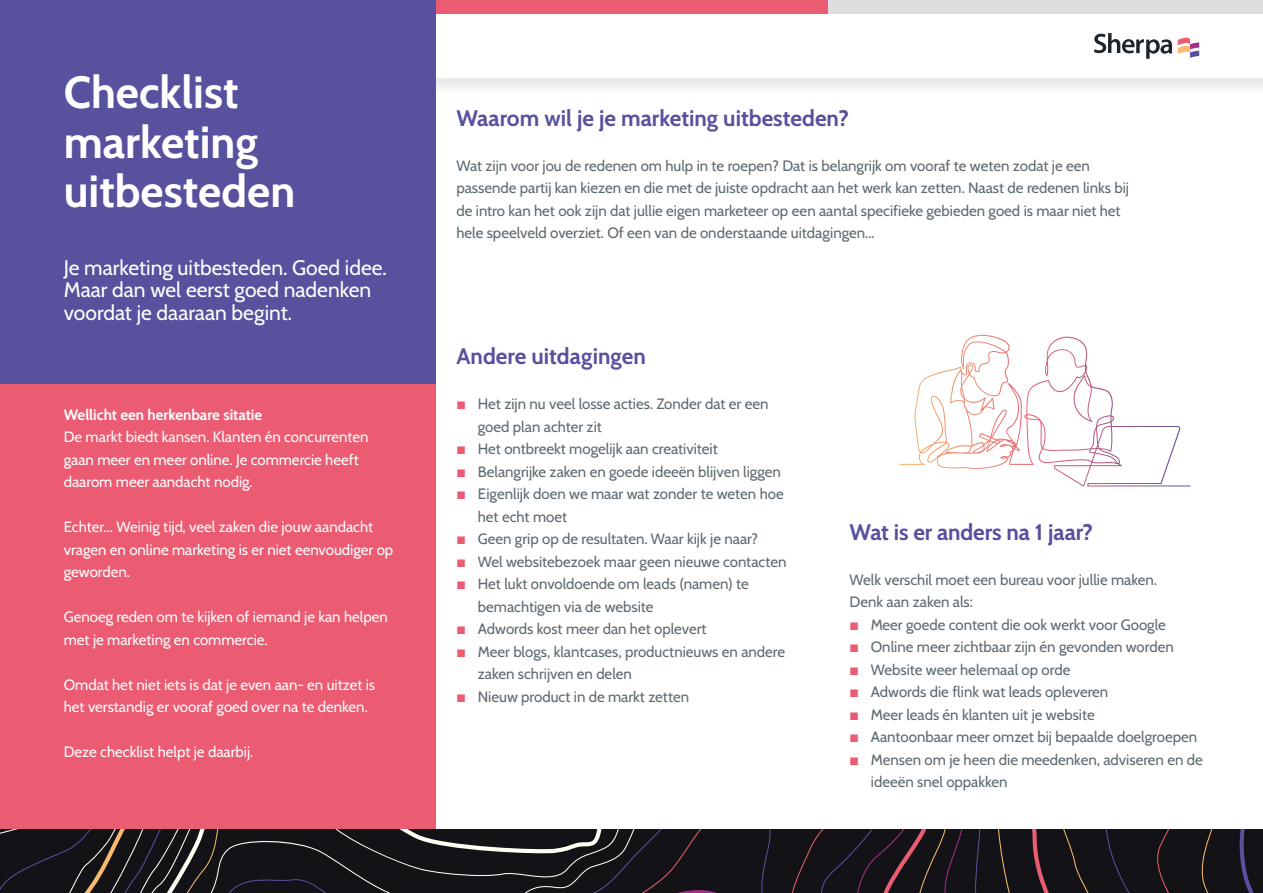
<style>
.page{position:relative;width:1263px;height:893px;background:#fff}
.page>*{position:absolute;margin:0;border:0;box-sizing:border-box;transform-origin:0 0}
.t1{font:700 45px "Cabin";color:#fff}
.t2{font:700 22.5px "Cabin";color:#57519e}
.t3{font:21px/22.5px "Cabin";color:#fff}
.t4{font:15px/22.5px "Cabin";color:#5d6970}
.t5{font:15px/22.5px "Cabin";color:#fff}
.t6{font:700 15px "Cabin";color:#fff}
.s1{font-family:"Apex New";color:#eb5b71}
</style>
<div class="page">
<div style="left:0;top:384px;width:436px;height:509px;background:#eb5b71"></div>
<div style="left:827px;top:0;width:436px;height:14px;background:#dcdddf"></div>
<div style="left:436px;top:0;width:391px;height:14px;background:#e95c71"></div>
<div style="left:0;top:15px;width:1263px;height:80px;background:#231f20;opacity:.1"></div>
<div style="left:0;top:14px;width:1263px;height:64px;background:#fff"></div>
<svg style="left:1178px;top:38px;width:21px;height:20px"></svg>
<svg style="left:1094px;top:33px;width:78px;height:26px"></svg>
<div style="left:0;top:0;width:436px;height:384px;background:#57519e"></div>
<svg style="left:0;top:829px;width:1263px;height:64px;background:#1d1b20"></svg>
<svg style="left:899px;top:362px;width:192px;height:125px"></svg>
<p class="t1" style="left:64px;top:57px;width:176px">Checklist</p>
<p class="t1" style="left:64px;top:107px;width:196px">marketing</p>
<p class="t1" style="left:64px;top:156px;width:233px">uitbesteden</p>
<p class="t3" style="left:64px;top:255px;width:325px">Je marketing uitbesteden. Goed idee.<br>Maar dan wel eerst goed nadenken voordat je daaraan begint.</p>
<p class="t6" style="left:64px;top:403px;width:200px">Wellicht een herkenbare sitatie</p>
<p class="t5" style="left:64px;top:425px;width:306px">De markt biedt kansen. Klanten én concurrenten gaan meer en meer online. Je commercie heeft daarom meer aandacht nodig.</p>
<p class="t5" style="left:64px;top:515px;width:331px">Echter... Weinig tijd, veel zaken die jouw aandacht vragen en online marketing is er niet eenvoudiger op geworden.</p>
<p class="t5" style="left:64px;top:605px;width:325px">Genoeg reden om te kijken of iemand je kan helpen met je marketing en commercie.</p>
<p class="t5" style="left:64px;top:672px;width:313px">Omdat het niet iets is dat je even aan- en uitzet is het verstandig er vooraf goed over na te denken.</p>
<p class="t5" style="left:64px;top:740px;width:191px">Deze checklist helpt je daarbij.</p>
<p class="t2" style="left:456px;top:100px;width:394px">Waarom wil je je marketing uitbesteden?</p>
<p class="t4" style="left:456px;top:153px;width:635px">Wat zijn voor jou de redenen om hulp in te roepen? Dat is belangrijk om vooraf te weten zodat je een</p>
<p class="t4" style="left:456px;top:176px;width:674px">passende partij kan kiezen en die met de juiste opdracht aan het werk kan zetten. Naast de redenen links bij de intro kan het ook zijn dat jullie eigen marketeer op een aantal specifieke gebieden goed is maar niet het hele speelveld overziet. Of een van de onderstaande uitdagingen...</p>
<p class="t2" style="left:457px;top:339px;width:191px">Andere uitdagingen</p>
<p class="t4" style="left:478px;top:392px;width:292px;text-indent:-21px"><span class="s1">▪</span> Het zijn nu veel losse acties. Zonder dat er een goed plan achter zit</p>
<p class="t4" style="left:457px;top:437px;width:263px"><span class="s1">▪</span> Het ontbreekt mogelijk aan creativiteit</p>
<p class="t4" style="left:457px;top:459px;width:326px"><span class="s1">▪</span> Belangrijke zaken en goede ideeën blijven liggen</p>
<p class="t4" style="left:478px;top:482px;width:307px;text-indent:-21px"><span class="s1">▪</span> Eigenlijk doen we maar wat zonder te weten hoe het echt moet</p>
<p class="t4" style="left:457px;top:527px;width:303px"><span class="s1">▪</span> Geen grip op de resultaten. Waar kijk je naar?</p>
<p class="t4" style="left:457px;top:549px;width:331px"><span class="s1">▪</span> Wel websitebezoek maar geen nieuwe contacten</p>
<p class="t4" style="left:478px;top:572px;width:273px;text-indent:-21px"><span class="s1">▪</span> Het lukt onvoldoende om leads (namen) te bemachtigen via de website</p>
<p class="t4" style="left:457px;top:617px;width:252px"><span class="s1">▪</span> Adwords kost meer dan het oplevert</p>
<p class="t4" style="left:478px;top:639px;width:309px;text-indent:-21px"><span class="s1">▪</span> Meer blogs, klantcases, productnieuws en andere zaken schrijven en delen</p>
<p class="t4" style="left:457px;top:684px;width:234px"><span class="s1">▪</span> Nieuw product in de markt zetten</p>
<p class="t2" style="left:849px;top:514px;width:245px">Wat is er anders na 1 jaar?</p>
<p class="t4" style="left:849px;top:567px;width:309px">Welk verschil moet een bureau voor jullie maken.</p>
<p class="t4" style="left:849px;top:590px;width:125px">Denk aan zaken als:</p>
<p class="t4" style="left:849px;top:612px;width:318px"><span class="s1">▪</span> Meer goede content die ook werkt voor Google</p>
<p class="t4" style="left:849px;top:635px;width:326px"><span class="s1">▪</span> Online meer zichtbaar zijn én gevonden worden</p>
<p class="t4" style="left:849px;top:657px;width:222px"><span class="s1">▪</span> Website weer helemaal op orde</p>
<p class="t4" style="left:849px;top:680px;width:260px"><span class="s1">▪</span> Adwords die flink wat leads opleveren</p>
<p class="t4" style="left:849px;top:702px;width:247px"><span class="s1">▪</span> Meer leads én klanten uit je website</p>
<p class="t4" style="left:849px;top:725px;width:349px"><span class="s1">▪</span> Aantoonbaar meer omzet bij bepaalde doelgroepen</p>
<p class="t4" style="left:871px;top:747px;width:333px;text-indent:-21px"><span class="s1">▪</span> Mensen om je heen die meedenken, adviseren en de ideeën snel oppakken</p>
</div>
